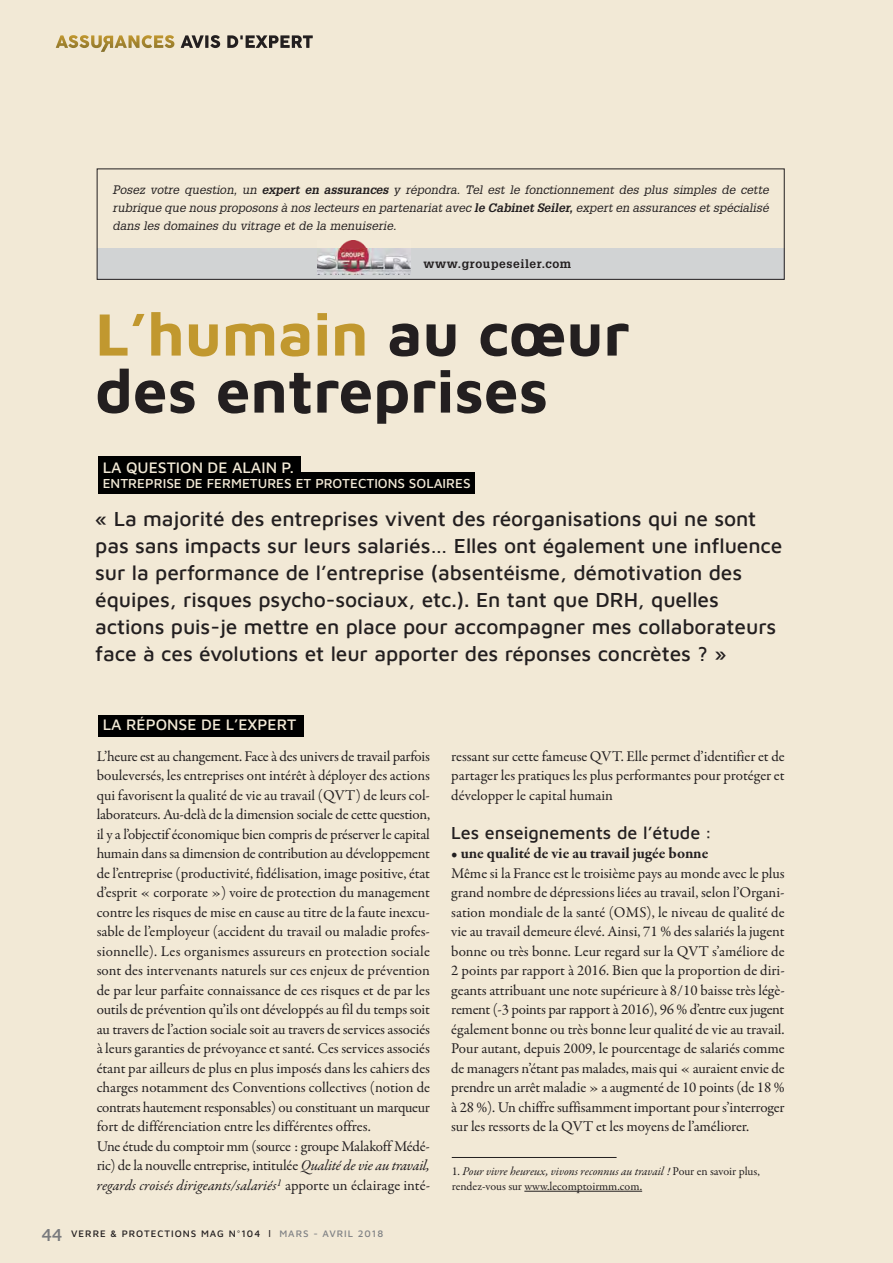
<style>
.page{position:relative;width:893px;height:1263px;background:#f2e9d6}
.page>*{position:absolute;margin:0;border:0;box-sizing:border-box;transform-origin:0 0}
.t1{font:700 61.5px/57px "Maven Pro";color:#231f20}
.t2{font:500 21px/27px "Maven Pro";letter-spacing:-.005em;color:#231f20}
.t3{font:500 18px "Maven Pro";color:#231f20}
.t4{font:500 15.75px "Maven Pro";color:#f2e9d6}
.t5{font:700 15.75px "Garamond Premr Pro";color:#231f20}
.t6{font:15px/19.5px "Garamond Premr Pro";letter-spacing:-.01em;color:#231f20;text-align:justify}
.t7{font:500 13.5px "Maven Pro";color:#f2e9d6}
.t8{font:italic 12px/18px "Glypha LT Std";color:#231f20;text-align:justify}
.t9{font:12px/15px "Garamond Premr Pro";color:#231f20}
.t10{font:700 12px "Glypha LT Std";letter-spacing:.05em;color:#231f20}
.t11{font:500 9.75px "Maven Pro";letter-spacing:.1em;color:#231f20}
.s1{font-weight:700}
.s2{color:#c1982f}
.s3{font-style:italic}
.s4{font-size:18px;color:#797a7d}
.s5{font-family:"Helvetica Neue LT Std";font-weight:400}
.s6{color:#808285}
</style>
<div class="page">
<div style="left:97px;top:248px;width:688px;height:31px;background:#d1d3d4"></div>
<div style="left:97px;top:168px;width:688px;height:112px;border:1px solid #231f20"></div>
<img style="left:317px;top:240px;width:93px;height:35px">
<div style="left:98px;top:472px;width:376px;height:22px;background:#000"></div>
<div style="left:98px;top:457px;width:203px;height:37px;background:#000"></div>
<div style="left:98px;top:716px;width:206px;height:21px;background:#000"></div>
<hr style="left:452px;top:1157px;width:165px;height:1px;background:#231f20">
<hr style="left:524px;top:1191px;width:118px;height:1px;background:#231f20">
<svg style="left:181px;top:35px;width:39px;height:13px"></svg>
<svg style="left:227px;top:35px;width:86px;height:13px"></svg>
<svg style="left:101px;top:35px;width:73px;height:17px"></svg>
<p class="t8" style="left:112px;top:182px;width:658px">Posez votre question, un <span class="s1">expert en assurances</span> y répondra. Tel est le fonctionnement des plus simples de cette rubrique que nous proposons à nos lecteurs en partenariat avec <span class="s1">le Cabinet Seiler,</span> expert en assurances et spécialisé dans les domaines du vitrage et de la menuiserie.</p>
<p class="t10" style="left:423px;top:257px;width:149px">www.groupeseiler.com</p>
<h1 class="t1" style="left:95px;top:312px;width:536px"><span class="s2">L’humain</span> au cœur des entreprises</h1>
<p class="t4" style="left:103px;top:461px;width:193px">LA QUESTION DE ALAIN P.</p>
<p class="t7" style="left:103px;top:478px;width:370px">ENTREPRISE DE FERMETURES ET PROTECTIONS SOLAIRES</p>
<p class="t2" style="left:95px;top:507px;width:689px">« La majorité des entreprises vivent des réorganisations qui ne sont pas sans impacts sur leurs salariés… Elles ont également une influence sur la performance de l’entreprise (absentéisme, démotivation des équipes, risques psycho-sociaux, etc.). En tant que DRH, quelles actions puis-je mettre en place pour accompagner mes collaborateurs face à ces évolutions et leur apporter des réponses concrètes ? »</p>
<p class="t4" style="left:103px;top:719px;width:195px">LA RÉPONSE DE L’EXPERT</p>
<p class="t6" style="left:97px;top:748px;width:335px;text-align:left">L’heure est au changement. Face à des univers de travail parfois bouleversés, les entreprises ont intérêt à déployer des actions qui favorisent la qualité de vie au travail (QVT) de leurs col&shy;laborateurs. Au-delà de la dimension sociale de cette question, il y a l’objectif économique bien compris de préserver le capital humain dans sa dimension de contribution au développement de l’entreprise (productivité, fidélisation, image positive, état d’esprit « corporate ») voire de protection du management contre les risques de mise en cause au titre de la faute inexcu&shy;sable de l’employeur (accident du travail ou maladie profes&shy;sionnelle). Les organismes assureurs en protection sociale sont des intervenants naturels sur ces enjeux de prévention de par leur parfaite connaissance de ces risques et de par les outils de prévention qu’ils ont développés au fil du temps soit au travers de l’action sociale soit au travers de services associés à leurs garanties de prévoyance et santé. Ces services associés étant par ailleurs de plus en plus imposés dans les cahiers des charges notamment des Conventions collectives (notion de contrats hautement responsables) ou constituant un marqueur fort de différenciation entre les différentes offres.<br>Une étude du comptoir mm (source : groupe Malakoff Médé&shy;ric) de la nouvelle entreprise, intitulée <span class="s3">Qualité de vie au travail, regards croisés dirigeants/salariés</span><sup>1</sup> apporte un éclairage inté-</p>
<p class="t6" style="left:451px;top:748px;width:335px">ressant sur cette fameuse QVT. Elle permet d’identifier et de partager les pratiques les plus performantes pour protéger et développer le capital humain</p>
<p class="t3" style="left:451px;top:826px;width:262px">Les enseignements de l’étude :</p>
<p class="t5" style="left:451px;top:847px;width:259px">• une qualité de vie au travail jugée bonne</p>
<p class="t6" style="left:451px;top:865px;width:335px">Même si la France est le troisième pays au monde avec le plus grand nombre de dépressions liées au travail, selon l’Organi&shy;sation mondiale de la santé (OMS), le niveau de qualité de vie au travail demeure élevé. Ainsi, 71 % des salariés la jugent bonne ou très bonne. Leur regard sur la QVT s’améliore de 2 points par rapport à 2016. Bien que la proportion de diri&shy;geants attribuant une note supérieure à 8/10 baisse très légè&shy;rement (-3 points par rapport à 2016), 96 % d’entre eux jugent également bonne ou très bonne leur qualité de vie au travail.<br>Pour autant, depuis 2009, le pourcentage de salariés comme de managers n’étant pas malades, mais qui « auraient envie de prendre un arrêt maladie » a augmenté de 10 points (de 18 % à 28 %). Un chiffre suffisamment important pour s’interroger sur les ressorts de la QVT et les moyens de l’améliorer.</p>
<p class="t9" style="left:452px;top:1165px;width:310px">1. <span class="s3">Pour vivre heureux, vivons reconnus au travail !</span> Pour en savoir plus, rendez-vous sur www.lecomptoirmm.com.</p>
<p class="t11" style="left:41px;top:1230px;width:343px"><span class="s4">44</span> VERRE &amp; PROTECTIONS MAG N°104 <span class="s5">I</span> <span class="s6">MARS - AVRIL 2018</span></p>
</div>
